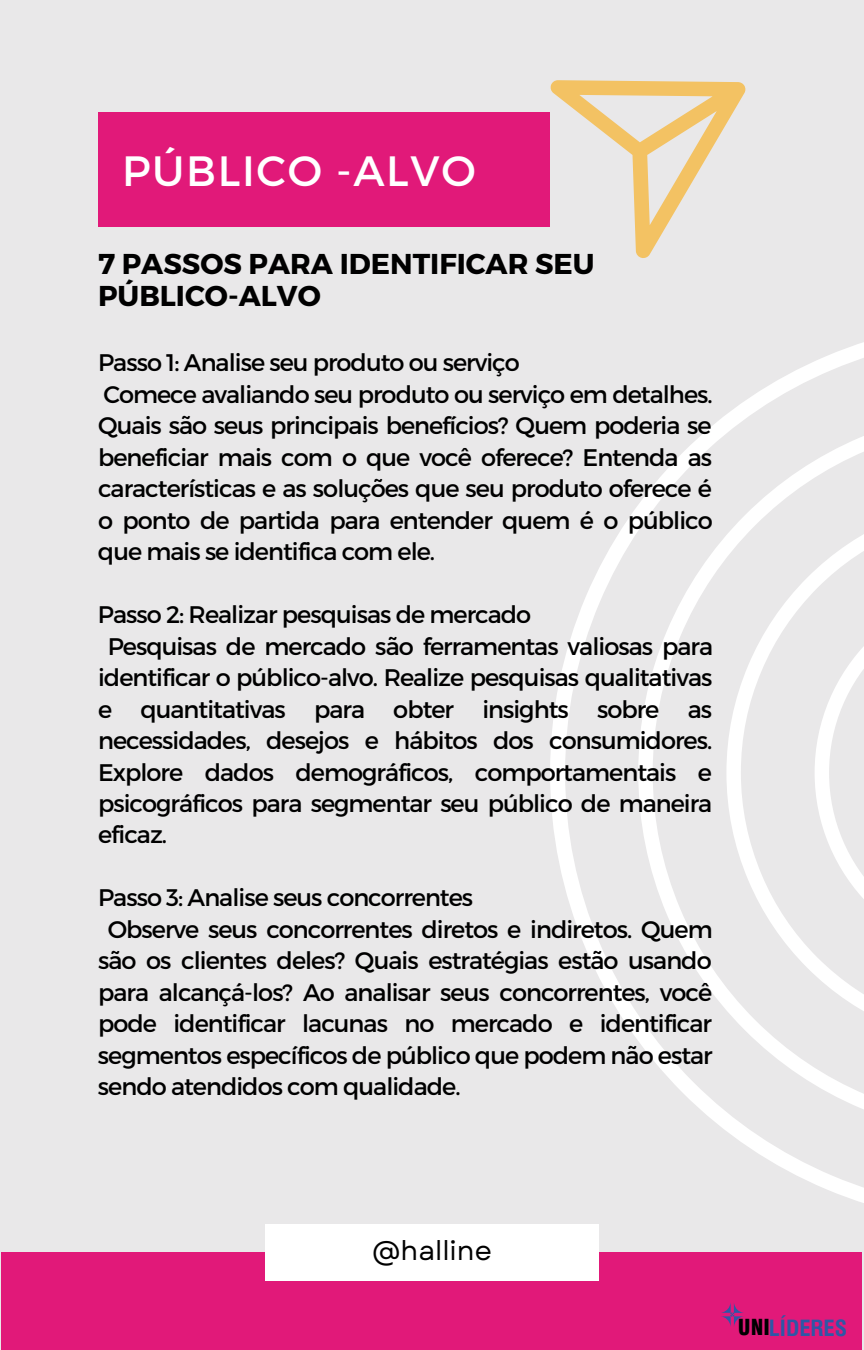
<style>
.page{position:relative;width:864px;height:1350px;background:#e9e8e9}
.page>*{position:absolute;margin:0;border:0;box-sizing:border-box;transform-origin:0 0}
.t1{font:42.3px "Montserrat";letter-spacing:.04em;color:#fff}
.t2{font:700 28.8px/32.2px "Montserrat";color:#000}
.t3{font:27px "Garet";color:#000}
.t4{font:24.07px/31.5px "Montserrat";letter-spacing:-.04em;color:#000}
.t5{font:700 condensed 21.82px "Swiss 721 BT";color:#2e57a6;scale:1.04 1}
.s1{font-weight:900;font-size:21.6px;color:#000001}
</style>
<div class="page">
<div style="left:98px;top:112px;width:452px;height:115px;background:#e11979"></div>
<svg style="left:550px;top:342px;width:314px;height:861px"></svg>
<div style="left:2px;top:1252px;width:860px;height:98px;background:#e11979"></div>
<div style="left:265px;top:1224px;width:334px;height:57px;background:#fff"></div>
<svg style="left:550px;top:80px;width:196px;height:178px"></svg>
<svg style="left:721px;top:1303px;width:23px;height:24px"></svg>
<h1 class="t1" style="left:122px;top:145px;width:355px">PÚBLICO -ALVO</h1>
<p class="t2" style="left:98px;top:248px;width:498px">7 PASSOS PARA IDENTIFICAR SEU<br>PÚBLICO-ALVO</p>
<p class="t4" style="left:98px;top:347px;width:616px">Passo 1: Analise seu produto ou serviço<br>Comece avaliando seu produto ou serviço em detalhes.<br>Quais são seus principais benefícios? Quem poderia se beneficiar mais com o que você oferece? Entenda as características e as soluções que seu produto oferece é o ponto de partida para entender quem é o público que mais se identifica com ele.</p>
<p class="t4" style="left:98px;top:599px;width:435px">Passo 2: Realizar pesquisas de mercado</p>
<p class="t4" style="left:108px;top:630px;width:607px">Pesquisas de mercado são ferramentas valiosas para</p>
<p class="t4" style="left:98px;top:662px;width:616px">identificar o público-alvo. Realize pesquisas qualitativas</p>
<p class="t4" style="left:98px;top:693px;width:615px">e quantitativas para obter insights sobre as</p>
<p class="t4" style="left:98px;top:725px;width:616px">necessidades, desejos e hábitos dos consumidores.</p>
<p class="t4" style="left:98px;top:756px;width:615px">Explore dados demográficos, comportamentais e</p>
<p class="t4" style="left:98px;top:788px;width:616px">psicográficos para segmentar seu público de maneira</p>
<p class="t4" style="left:98px;top:819px;width:71px">eficaz.</p>
<p class="t4" style="left:98px;top:882px;width:377px">Passo 3: Analise seus concorrentes</p>
<p class="t4" style="left:108px;top:914px;width:606px">Observe seus concorrentes diretos e indiretos. Quem</p>
<p class="t4" style="left:98px;top:945px;width:615px">são os clientes deles? Quais estratégias estão usando</p>
<p class="t4" style="left:98px;top:977px;width:616px">para alcançá-los? Ao analisar seus concorrentes, você</p>
<p class="t4" style="left:98px;top:1008px;width:615px">pode identificar lacunas no mercado e identificar</p>
<p class="t4" style="left:98px;top:1039px;width:616px">segmentos específicos de público que podem não estar</p>
<p class="t4" style="left:98px;top:1071px;width:364px">sendo atendidos com qualidade.</p>
<p class="t3" style="left:372px;top:1234px;width:121px">@halline</p>
<p class="t5" style="left:738px;top:1314px;width:107px"><span class="s1">UNI</span>LÍDERES</p>
</div>
